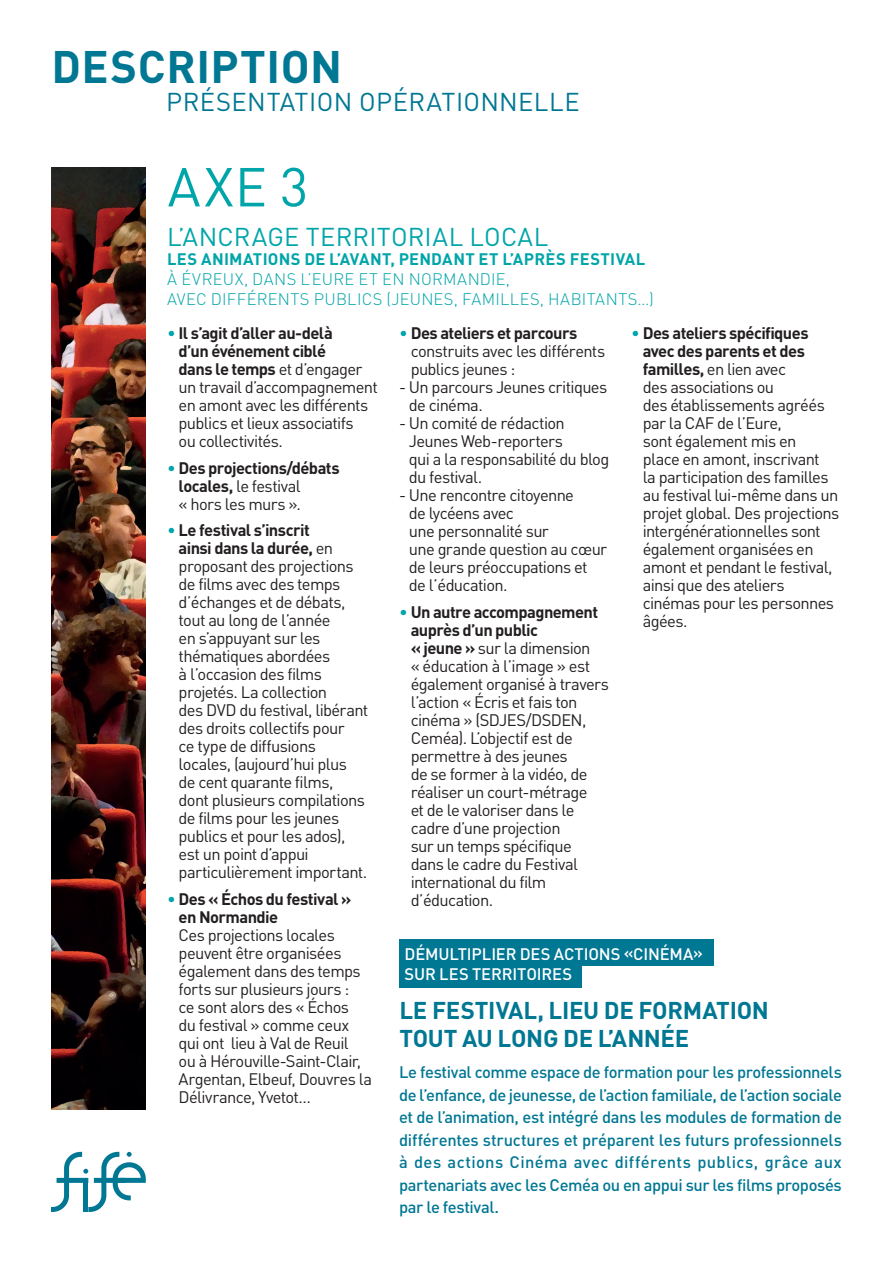
<style>
.page{position:relative;width:893px;height:1263px;background:#fff}
.page>*{position:absolute;margin:0;border:0;box-sizing:border-box;transform-origin:0 0}
.t1{font:54px "DIN Pro";color:#00a5a9}
.t2{font:700 45px "DIN Pro";letter-spacing:.015em;color:#007793}
.t3{font:25.5px "DIN Pro";letter-spacing:.015em;color:#007793}
.t4{font:25.5px "DIN Pro";letter-spacing:.005em;color:#00a5a9}
.t5{font:700 24px/28.5px "DIN Pro";letter-spacing:-.015em;color:#007793}
.t6{font:16.5px/18px "DIN Pro";letter-spacing:-.04em;color:#231f20}
.t7{font:500 16.5px/22.5px "DIN Pro";letter-spacing:-.025em;color:#007793;text-align:justify}
.t8{font:700 16.5px/18px "DIN Pro";letter-spacing:-.035em;color:#231f20}
.t9{font:300 16.5px/19.8px "DIN Pro";letter-spacing:.015em;color:#00a5a9}
.t10{font:700 16.5px "DIN Pro";letter-spacing:.015em;color:#00a5a9}
.t11{font:500 16.5px/19.5px "DIN Pro";letter-spacing:-.01em;color:#fff}
.s1{color:#00a5a9}
.s2{font-weight:700}
.s3{font-weight:400;color:#00a5a9}
.s4{font-weight:400}
.s5{color:#fff}
</style>
<div class="page">
<svg style="left:51px;top:1152px;width:95px;height:60px"></svg>
<img style="left:51px;top:168px;width:95px;height:942px">
<div style="left:399px;top:940px;width:315px;height:26px;background:#007793"></div>
<div style="left:399px;top:961px;width:183px;height:27px;background:#007793"></div>
<h2 class="t2" style="left:51px;top:29px;width:292px">DESCRIPTION</h2>
<h3 class="t3" style="left:166px;top:81px;width:415px">PRÉSENTATION OPÉRATIONNELLE</h3>
<h1 class="t1" style="left:168px;top:144px;width:142px">AXE 3</h1>
<h3 class="t4" style="left:167px;top:216px;width:383px">L’ANCRAGE TERRITORIAL LOCAL</h3>
<p class="t10" style="left:167px;top:246px;width:480px">LES ANIMATIONS DE L’AVANT, PENDANT ET L’APRÈS FESTIVAL</p>
<p class="t9" style="left:167px;top:268px;width:488px">À ÉVREUX, DANS L’EURE ET EN NORMANDIE,<br>AVEC DIFFÉRENTS PUBLICS (JEUNES, FAMILLES, HABITANTS…)</p>
<p class="t6" style="left:179px;top:323px;width:201px;text-indent:-12px"><span class="s1">•</span> <span class="s2">Il s’agit d’aller au-delà<br>d’un événement ciblé<br>dans le temps</span> et d’engager un travail d’accompagnement en amont avec les différents publics et lieux associatifs<br>ou collectivités.</p>
<p class="t8" style="left:179px;top:457px;width:163px;text-indent:-12px"><span class="s3">•</span> Des projections/débats locales, <span class="s4">le festival<br>« hors les murs ».</span></p>
<p class="t6" style="left:179px;top:520px;width:191px;text-indent:-12px"><span class="s1">•</span> <span class="s2">Le festival s’inscrit<br>ainsi dans la durée,</span> en proposant des projections de films avec des temps d’échanges et de débats, tout au long de l’année<br>en s’appuyant sur les thématiques abordées<br>à l’occasion des films projetés. La collection<br>des DVD du festival, libérant des droits collectifs pour<br>ce type de diffusions locales, (aujourd’hui plus<br>de cent quarante films,<br>dont plusieurs compilations de films pour les jeunes publics et pour les ados), est un point d’appui particulièrement important.</p>
<p class="t8" style="left:179px;top:888px;width:174px;text-indent:-12px"><span class="s3">•</span> Des « Échos du festival » en Normandie</p>
<p class="t6" style="left:179px;top:924px;width:195px;text-indent:-12px"><span class="s5">•</span> Ces projections locales peuvent être organisées également dans des temps forts sur plusieurs jours :<br>ce sont alors des « Échos<br>du festival » comme ceux qui ont lieu à Val de Reuil<br>ou à Hérouville-Saint-Clair,<br>Argentan, Elbeuf, Douvres la<br>Délivrance, Yvetot…</p>
<p class="t6" style="left:411px;top:323px;width:196px;text-indent:-12px"><span class="s1">•</span> <span class="s2">Des ateliers et parcours </span>construits avec les différents publics jeunes :</p>
<p class="t6" style="left:409px;top:377px;width:200px;text-indent:-10px">- Un parcours Jeunes critiques de cinéma.</p>
<p class="t6" style="left:409px;top:413px;width:202px;text-indent:-10px">- Un comité de rédaction<br>Jeunes Web-reporters<br>qui a la responsabilité du blog du festival.</p>
<p class="t6" style="left:409px;top:485px;width:200px;text-indent:-10px">- Une rencontre citoyenne<br>de lycéens avec<br>une personnalité sur<br>une grande question au cœur de leurs préoccupations et de l’éducation.</p>
<p class="t6" style="left:411px;top:601px;width:200px;text-indent:-12px"><span class="s1">•</span> <span class="s2">Un autre accompagnement auprès d’un public<br>« jeune »</span> sur la dimension<br>« éducation à l’image » est également organisé à travers l’action « Écris et fais ton cinéma » (SDJES/DSDEN,<br>Ceméa). L’objectif est de permettre à des jeunes<br>de se former à la vidéo, de réaliser un court-métrage<br>et de le valoriser dans le cadre d’une projection<br>sur un temps spécifique dans le cadre du Festival international du film d’éducation.</p>
<p class="t6" style="left:643px;top:323px;width:198px;text-indent:-12px"><span class="s1">•</span> <span class="s2">Des ateliers spécifiques avec des parents et des familles,</span> en lien avec<br>des associations ou<br>des établissements agréés par la CAF de l’Eure,<br>sont également mis en<br>place en amont, inscrivant<br>la participation des familles au festival lui-même dans un projet global. Des projections intergénérationnelles sont également organisées en amont et pendant le festival, ainsi que des ateliers cinémas pour les personnes âgées.</p>
<p class="t11" style="left:405px;top:942px;width:300px">DÉMULTIPLIER DES ACTIONS «CINÉMA»<br>SUR LES TERRITOIRES</p>
<h3 class="t5" style="left:399px;top:993px;width:371px">LE FESTIVAL, LIEU DE FORMATION<br>TOUT AU LONG DE L’ANNÉE</h3>
<p class="t7" style="left:399px;top:1059px;width:444px">Le festival comme espace de formation pour les professionnels de l’enfance, de jeunesse, de l’action familiale, de l’action sociale et de l’animation, est intégré dans les modules de formation de différentes structures et préparent les futurs professionnels à des actions Cinéma avec différents publics, grâce aux partenariats avec les Ceméa ou en appui sur les films proposés par le festival.</p>
</div>
